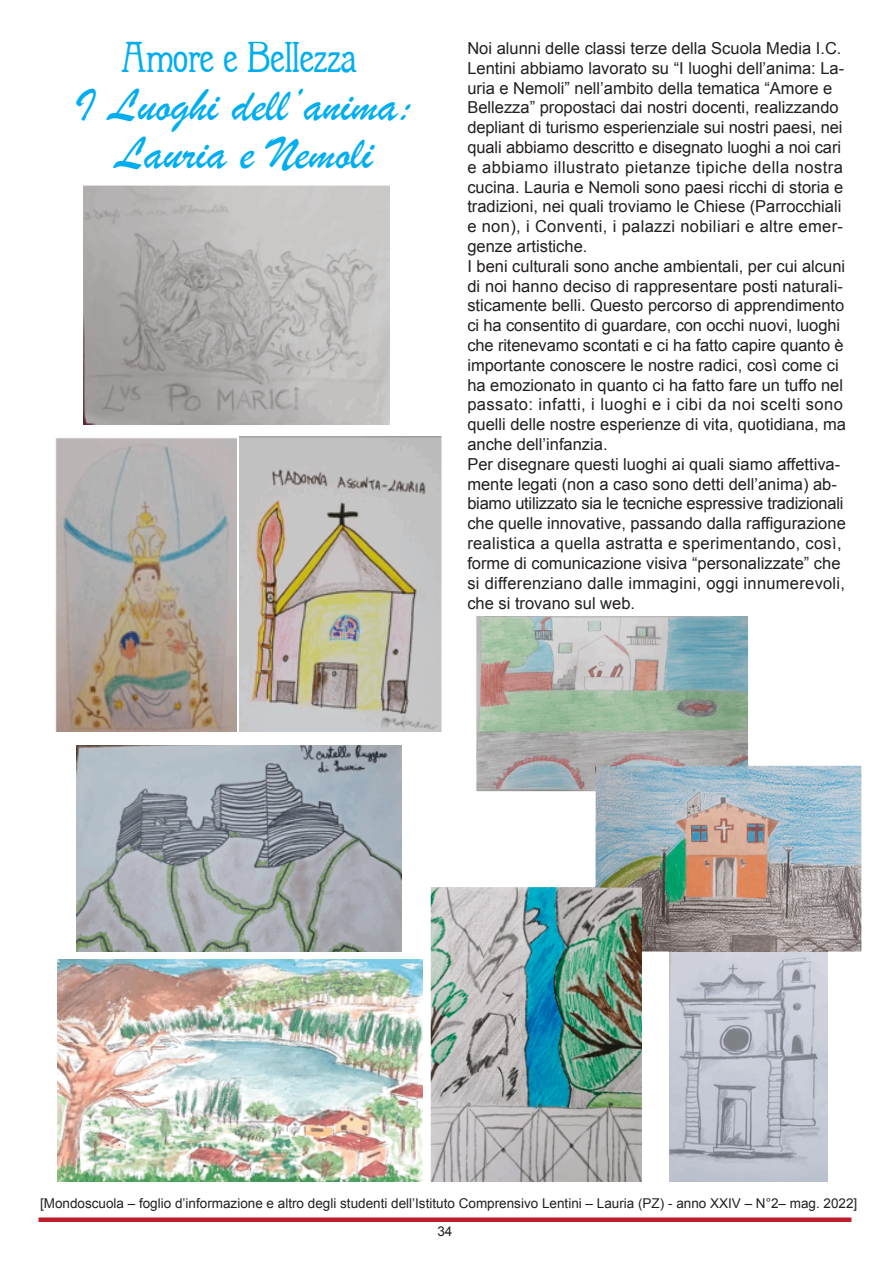
<style>
.page{position:relative;width:893px;height:1263px;background:#fff}
.page>*{position:absolute;margin:0;border:0;box-sizing:border-box;transform-origin:0 0}
.t1{font:48px/48px "Brush Script";color:#00aeef;text-align:center}
.t2{font:42px "Berolina";color:#00aeef}
.t3{font:16.5px/19.8px "Arial";color:#231f20}
.t4{font:13.5px "Arial";color:#231f20}
</style>
<div class="page">
<div style="left:39px;top:1217px;width:812px;height:5px;background:#be1d2c"></div>
<img style="left:84px;top:185px;width:305px;height:240px">
<img style="left:55px;top:438px;width:181px;height:293px">
<img style="left:240px;top:437px;width:202px;height:294px">
<img style="left:77px;top:745px;width:324px;height:206px">
<img style="left:58px;top:959px;width:364px;height:223px">
<img style="left:669px;top:951px;width:158px;height:231px">
<img style="left:476px;top:616px;width:272px;height:175px">
<img style="left:596px;top:765px;width:266px;height:186px">
<img style="left:596px;top:765px;width:152px;height:26px">
<img style="left:431px;top:887px;width:211px;height:295px">
<img style="left:596px;top:887px;width:46px;height:64px">
<h2 class="t2" style="left:121px;top:33px;width:237px">Amore e Bellezza</h2>
<h1 class="t1" style="left:75px;top:81px;width:340px">I Luoghi dell’anima:<br>Lauria e Nemoli</h1>
<p class="t3" style="left:467px;top:39px;width:380px">Noi alunni delle classi terze della Scuola Media I.C.<br>Lentini abbiamo lavorato su “I luoghi dell’anima: La&shy;uria e Nemoli” nell’ambito della tematica “Amore e Bellezza” propostaci dai nostri docenti, realizzando depliant di turismo esperienziale sui nostri paesi, nei quali abbiamo descritto e disegnato luoghi a noi cari e abbiamo illustrato pietanze tipiche della nostra cucina. Lauria e Nemoli sono paesi ricchi di storia e tradizioni, nei quali troviamo le Chiese (Parrocchiali e non), i Conventi, i palazzi nobiliari e altre emer&shy;genze artistiche.<br>I beni culturali sono anche ambientali, per cui alcuni di noi hanno deciso di rappresentare posti naturali&shy;sticamente belli. Questo percorso di apprendimento ci ha consentito di guardare, con occhi nuovi, luoghi che ritenevamo scontati e ci ha fatto capire quanto è importante conoscere le nostre radici, così come ci ha emozionato in quanto ci ha fatto fare un tuffo nel passato: infatti, i luoghi e i cibi da noi scelti sono quelli delle nostre esperienze di vita, quotidiana, ma anche dell’infanzia.<br>Per disegnare questi luoghi ai quali siamo affettiva&shy;mente legati (non a caso sono detti dell’anima) ab&shy;biamo utilizzato sia le tecniche espressive tradizionali che quelle innovative, passando dalla raffigurazione realistica a quella astratta e sperimentando, così, forme di comunicazione visiva “personalizzate” che si differenziano dalle immagini, oggi innumerevoli, che si trovano sul web.</p>
<p class="t4" style="left:40px;top:1194px;width:819px">[Mondoscuola – foglio d’informazione e altro degli studenti dell’Istituto Comprensivo Lentini – Lauria (PZ) - anno XXIV – N°2– mag. 2022]</p>
<p class="t4" style="left:437px;top:1222px;width:16px">34</p>
</div>
